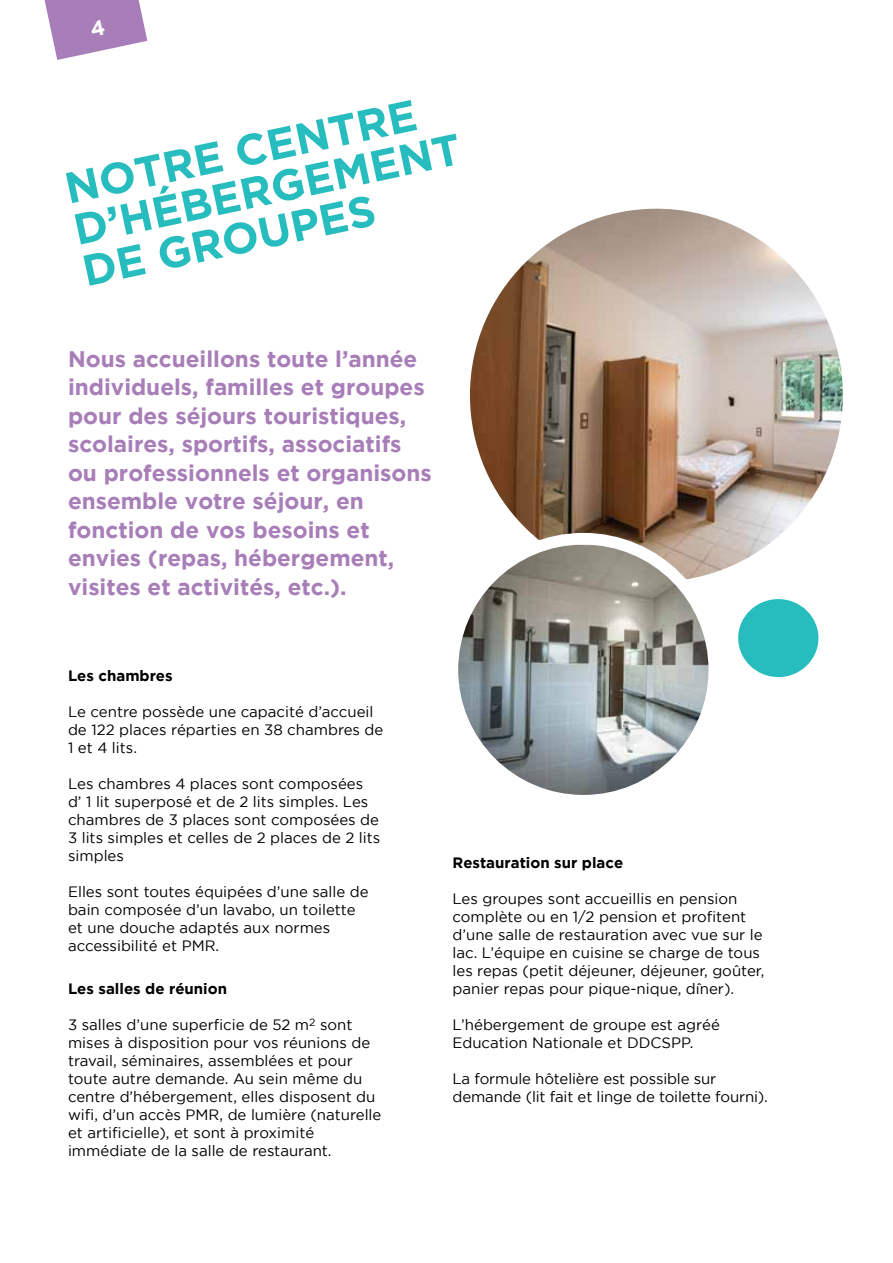
<style>
.page{position:relative;width:893px;height:1263px;background:#fff}
.page>*{position:absolute;margin:0;border:0;box-sizing:border-box;transform-origin:0 0}
.t1{font:700 43.65px/42.2px "Gotham";color:#27bdbe}
.t2{font:700 22.5px/28.5px "Gotham";color:#a87eb8}
.t3{font:15px/18px "Gotham";color:#000}
.t4{font:700 15px "Gotham";color:#000}
</style>
<div class="page">
<img style="left:461px;top:200px;width:391px;height:390px;border-radius:195px">
<div style="left:452px;top:191px;width:408px;height:408px;border:17px solid #fff;border-radius:50%"></div>
<img style="left:459px;top:544px;width:255px;height:250px">
<div style="left:446px;top:533px;width:274px;height:274px;border:12px solid #fff;border-radius:50%"></div>
<div style="left:738px;top:599px;width:80px;height:78px;background:#27bdbe;border-radius:50%"></div>
<svg style="left:45px;top:0;width:102px;height:60px"></svg>
<h1 class="t1" style="left:61px;top:167px;width:396px;rotate:-12deg">NOTRE CENTRE<br>D’HÉBERGEMENT<br>DE GROUPES</h1>
<p class="t2" style="left:68px;top:344px;width:365px">Nous accueillons toute l’année individuels, familles et groupes pour des séjours touristiques, scolaires, sportifs, associatifs ou professionnels et organisons ensemble votre séjour, en fonction de vos besoins et envies (repas, hébergement, visites et activités, etc.).</p>
<p class="t4" style="left:68px;top:667px;width:106px">Les chambres</p>
<p class="t3" style="left:68px;top:702px;width:317px">Le centre possède une capacité d’accueil de 122 places réparties en 38 chambres de<br>1 et 4 lits.</p>
<p class="t3" style="left:68px;top:774px;width:314px">Les chambres 4 places sont composées d’ 1 lit superposé et de 2 lits simples. Les chambres de 3 places sont composées de 3 lits simples et celles de 2 places de 2 lits simples</p>
<p class="t3" style="left:68px;top:882px;width:302px">Elles sont toutes équipées d’une salle de bain composée d’un lavabo, un toilette et une douche adaptés aux normes accessibilité et PMR.</p>
<p class="t4" style="left:68px;top:980px;width:161px">Les salles de réunion</p>
<p class="t3" style="left:68px;top:1016px;width:315px">3 salles d’une superficie de 52 m<sup>2</sup> sont mises à disposition pour vos réunions de travail, séminaires, assemblées et pour toute autre demande. Au sein même du centre d’hébergement, elles disposent du wifi, d’un accès PMR, de lumière (naturelle et artificielle), et sont à proximité immédiate de la salle de restaurant.</p>
<p class="t4" style="left:452px;top:854px;width:172px">Restauration sur place</p>
<p class="t3" style="left:452px;top:890px;width:313px">Les groupes sont accueillis en pension complète ou en 1/2 pension et profitent d’une salle de restauration avec vue sur le lac. L’équipe en cuisine se charge de tous les repas (petit déjeuner, déjeuner, goûter, panier repas pour pique-nique, dîner).</p>
<p class="t3" style="left:452px;top:1016px;width:269px">L’hébergement de groupe est agréé<br>Education Nationale et DDCSPP.</p>
<p class="t3" style="left:452px;top:1070px;width:317px">La formule hôtelière est possible sur demande (lit fait et linge de toilette fourni).</p>
</div>
